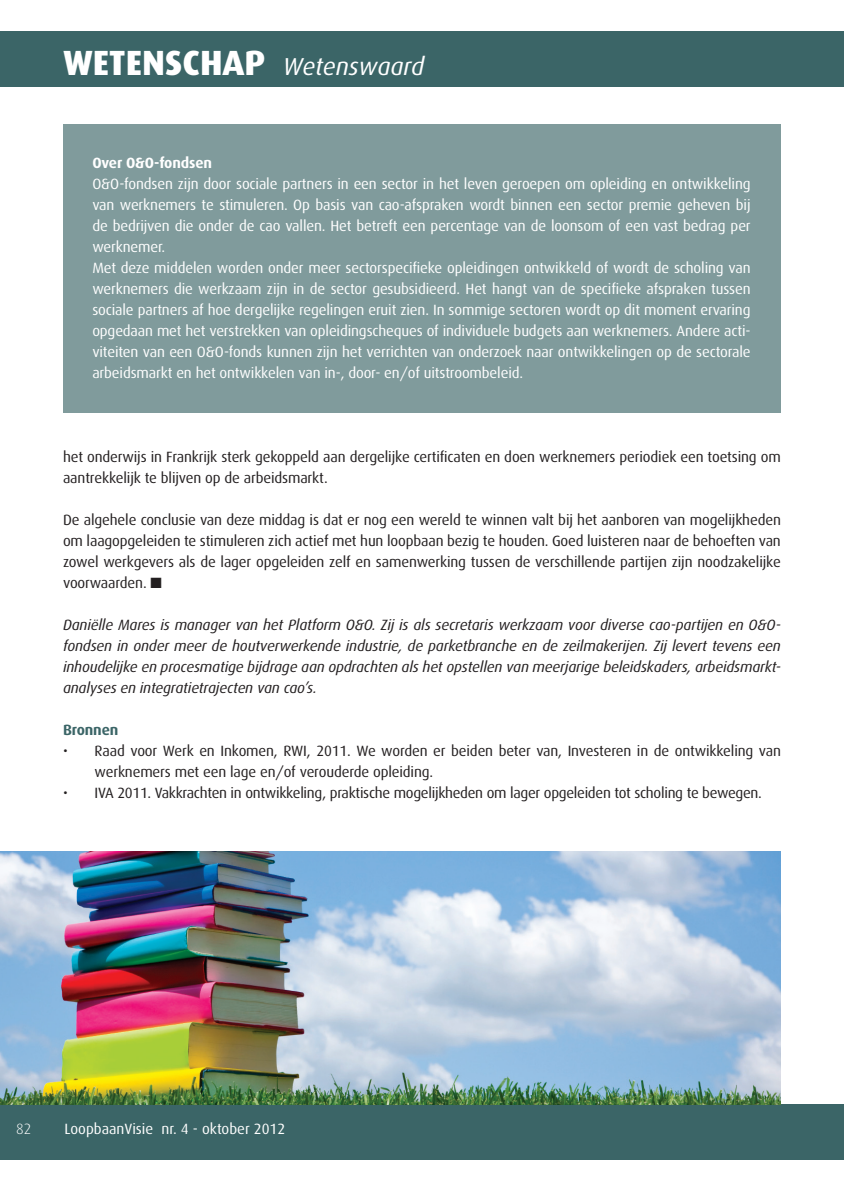
<style>
.page{position:relative;width:844px;height:1191px;background:#fff}
.page>*{position:absolute;margin:0;border:0;box-sizing:border-box;transform-origin:0 0}
.t1{font:800 35px "Dax";color:#fff}
.t2{font:italic 24.5px "Dax";letter-spacing:-.005em;color:#fff}
.t3{font:14.88px/21px "Dax";letter-spacing:-.01em;color:#fff}
.t4{font:14.88px/21px "Dax";letter-spacing:-.01em;color:#231f20}
.t5{font:italic 14.88px/21px "Dax";letter-spacing:-.01em;color:#231f20;text-align:justify}
.t6{font:700 14.88px "Dax";letter-spacing:-.01em;color:#fff}
.t7{font:700 14.88px "Dax";letter-spacing:-.01em;color:#3b6567}
.t8{font:300 14.88px "Dax";color:#fff}
</style>
<div class="page">
<div style="left:0;top:31px;width:843px;height:56px;background:#3b6567"></div>
<div style="left:0;top:1104px;width:843px;height:56px;background:#3b6567"></div>
<div style="left:63px;top:124px;width:717px;height:288px;background:#809b9c"></div>
<img style="left:0;top:851px;width:780px;height:253px">
<h1 class="t1" style="left:63px;top:43px;width:204px">WETENSCHAP</h1>
<h2 class="t2" style="left:283px;top:53px;width:143px">Wetenswaard</h2>
<p class="t6" style="left:92px;top:155px;width:121px">Over O&amp;O-fondsen</p>
<p class="t3" style="left:92px;top:174px;width:659px">O&amp;O-fondsen zijn door sociale partners in een sector in het leven geroepen om opleiding en ontwikkeling van werknemers te stimuleren. Op basis van cao-afspraken wordt binnen een sector premie geheven bij de bedrijven die onder de cao vallen. Het betreft een percentage van de loonsom of een vast bedrag per werknemer.<br>Met deze middelen worden onder meer sectorspecifieke opleidingen ontwikkeld of wordt de scholing van werknemers die werkzaam zijn in de sector gesubsidieerd. Het hangt van de specifieke afspraken tussen sociale partners af hoe dergelijke regelingen eruit zien. In sommige sectoren wordt op dit moment ervaring opgedaan met het verstrekken van opleidingscheques of individuele budgets aan werknemers. Andere acti&shy;viteiten van een O&amp;O-fonds kunnen zijn het verrichten van onderzoek naar ontwikkelingen op de sectorale arbeidsmarkt en het ontwikkelen van in-, door- en/of uitstroombeleid.</p>
<p class="t4" style="left:63px;top:447px;width:719px">het onderwijs in Frankrijk sterk gekoppeld aan dergelijke certificaten en doen werknemers periodiek een toetsing om aantrekkelijk te blijven op de arbeidsmarkt.</p>
<p class="t4" style="left:63px;top:510px;width:719px;text-align:justify">De algehele conclusie van deze middag is dat er nog een wereld te winnen valt bij het aanboren van mogelijkheden om laagopgeleiden te stimuleren zich actief met hun loopbaan bezig te houden. Goed luisteren naar de behoeften van zowel werkgevers als de lager opgeleiden zelf en samenwerking tussen de verschillende partijen zijn noodzakelijke voorwaarden. ■</p>
<p class="t5" style="left:63px;top:615px;width:719px">Daniëlle Mares is manager van het Platform O&amp;O. Zij is als secretaris werkzaam voor diverse cao-partijen en O&amp;O&shy;fondsen in onder meer de houtverwerkende industrie, de parketbranche en de zeilmakerijen. Zij levert tevens een inhoudelijke en procesmatige bijdrage aan opdrachten als het opstellen van meerjarige beleidskaders, arbeidsmarkt&shy;analyses en integratietrajecten van cao’s.</p>
<p class="t7" style="left:63px;top:722px;width:57px">Bronnen</p>
<p class="t4" style="left:95px;top:741px;width:687px;text-indent:-32px">• Raad voor Werk en Inkomen, RWI, 2011. We worden er beiden beter van, Investeren in de ontwikkeling van werknemers met een lage en/of verouderde opleiding.</p>
<p class="t4" style="left:63px;top:783px;width:700px">• IVA 2011. Vakkrachten in ontwikkeling, praktische mogelijkheden om lager opgeleiden tot scholing te bewegen.</p>
<p class="t8" style="left:16px;top:1121px;width:17px">82</p>
<p class="t3" style="left:64px;top:1119px;width:222px">LoopbaanVisie nr. 4 - oktober 2012</p>
</div>
